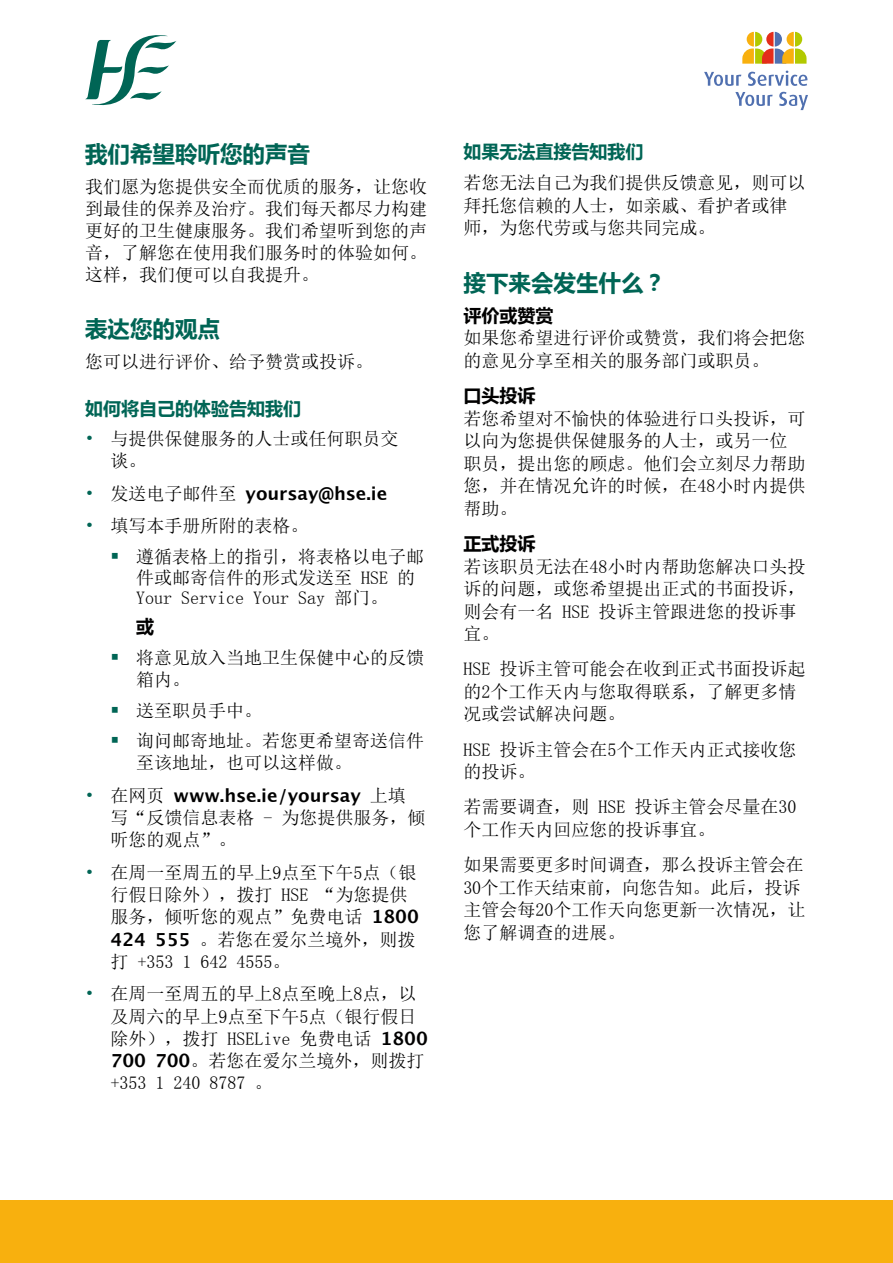
<style>
.page{position:relative;width:893px;height:1263px;background:#fff}
.page>*{position:absolute;margin:0;border:0;box-sizing:border-box;transform-origin:0 0}
.Head_1_-_web{font:700 22.5px "Sim Sun";color:#006555}
.Body_-_web{font:18px/22.5px "Sim Sun";color:#010000}
.Body_-_web-2{font:700 18px "Sim Sun";color:#010000}
.Head_2_-_web{font:700 18px "Sim Sun";color:#006555}
.Head_3_-_web{font:700 18px "Sim Sun";color:#010000}
.s1{color:#006555}
.s2{font-weight:400;color:#006555}
.s3{font-weight:400}
.s4{font-weight:700}
</style>
<div class="page">
<svg style="left:85px;top:35px;width:91px;height:71px"></svg>
<svg style="left:704px;top:72px;width:37px;height:14px"></svg>
<svg style="left:748px;top:71px;width:60px;height:15px"></svg>
<svg style="left:735px;top:92px;width:38px;height:14px"></svg>
<svg style="left:779px;top:92px;width:29px;height:18px"></svg>
<svg style="left:742px;top:32px;width:64px;height:32px"></svg>
<div style="left:0;top:1200px;width:893px;height:63px;background:#f8b00e"></div>
<h1 class="Head_1_-_web" style="left:85px;top:141px;width:226px">我们希望聆听您的声音</h1>
<p class="Body_-_web" style="left:85px;top:175px;width:343px;line-height:22px;text-align:justify">我们愿为您提供安全而优质的服务，让您收到最佳的保养及治疗。我们每天都尽力构建更好的卫生健康服务。我们希望听到您的声音，了解您在使用我们服务时的体验如何。这样，我们便可以自我提升。</p>
<h1 class="Head_1_-_web" style="left:85px;top:316px;width:136px">表达您的观点</h1>
<p class="Body_-_web" style="left:85px;top:350px;width:289px">您可以进行评价、给予赞赏或投诉。</p>
<h2 class="Head_2_-_web" style="left:85px;top:398px;width:217px">如何将自己的体验告知我们</h2>
<p class="Body_-_web" style="left:111px;top:428px;width:289px;text-indent:-26px"><span class="s1">•</span> 与提供保健服务的人士或任何职员交谈。</p>
<p class="Body_-_web-2" style="left:85px;top:483px;width:304px"><span class="s2">•</span> <span class="s3">发送电子邮件至</span> yoursay@hse.ie</p>
<p class="Body_-_web" style="left:85px;top:515px;width:225px"><span class="s1">•</span> 填写本手册所附的表格。</p>
<p class="Body_-_web" style="left:136px;top:546px;width:290px;line-height:20.7px;text-indent:-26px"><span class="s1">▪</span> 遵循表格上的指引，将表格以电子邮件或邮寄信件的形式发送至 HSE 的<br>Your Service Your Say 部门。</p>
<p class="Body_-_web-2" style="left:136px;top:616px;width:19px">或</p>
<p class="Body_-_web" style="left:136px;top:646px;width:290px;text-indent:-26px"><span class="s1">▪</span> 将意见放入当地卫生保健中心的反馈箱内。</p>
<p class="Body_-_web" style="left:111px;top:699px;width:153px"><span class="s1">▪</span> 送至职员手中。</p>
<p class="Body_-_web" style="left:136px;top:730px;width:290px;text-indent:-26px"><span class="s1">▪</span> 询问邮寄地址。若您更希望寄送信件至该地址，也可以这样做。</p>
<p class="Body_-_web" style="left:111px;top:785px;width:317px;line-height:22px;text-indent:-26px"><span class="s1">•</span> 在网页 <span class="s4">www.hse.ie/yoursay</span> 上填写“反馈信息表格 - 为您提供服务，倾听您的观点”。</p>
<p class="Body_-_web" style="left:111px;top:862px;width:310px;line-height:22px;text-indent:-26px"><span class="s1">•</span> 在周一至周五的早上9点至下午5点（银行假日除外），拨打 HSE “为您提供服务，倾听您的观点”免费电话 <span class="s4">1800<br>424 555</span> 。若您在爱尔兰境外，则拨打 +353 1 642 4555。</p>
<p class="Body_-_web" style="left:111px;top:983px;width:319px;line-height:22px;text-indent:-26px"><span class="s1">•</span> 在周一至周五的早上8点至晚上8点，以及周六的早上9点至下午5点（银行假日除外），拨打 HSELive 免费电话 <span class="s4">1800<br>700 700</span>。若您在爱尔兰境外，则拨打+353 1 240 8787 。</p>
<h2 class="Head_2_-_web" style="left:463px;top:141px;width:181px">如果无法直接告知我们</h2>
<p class="Body_-_web" style="left:463px;top:172px;width:343px">若您无法自己为我们提供反馈意见，则可以拜托您信赖的人士，如亲戚、看护者或律师，为您代劳或与您共同完成。</p>
<h1 class="Head_1_-_web" style="left:463px;top:270px;width:204px">接下来会发生什么？</h1>
<h3 class="Head_3_-_web" style="left:463px;top:305px;width:91px">评价或赞赏</h3>
<p class="Body_-_web" style="left:463px;top:327px;width:344px">如果您希望进行评价或赞赏，我们将会把您的意见分享至相关的服务部门或职员。</p>
<h3 class="Head_3_-_web" style="left:463px;top:385px;width:73px">口头投诉</h3>
<p class="Body_-_web" style="left:463px;top:407px;width:344px">若您希望对不愉快的体验进行口头投诉，可以向为您提供保健服务的人士，或另一位职员，提出您的顾虑。他们会立刻尽力帮助您，并在情况允许的时候，在48小时内提供帮助。</p>
<h3 class="Head_3_-_web" style="left:463px;top:533px;width:73px">正式投诉</h3>
<p class="Body_-_web" style="left:463px;top:555px;width:344px">若该职员无法在48小时内帮助您解决口头投诉的问题，或您希望提出正式的书面投诉，则会有一名 HSE 投诉主管跟进您的投诉事宜。</p>
<p class="Body_-_web" style="left:463px;top:658px;width:344px">HSE 投诉主管可能会在收到正式书面投诉起的2个工作天内与您取得联系，了解更多情况或尝试解决问题。</p>
<p class="Body_-_web" style="left:463px;top:738px;width:335px">HSE 投诉主管会在5个工作天内正式接收您的投诉。</p>
<p class="Body_-_web" style="left:463px;top:796px;width:335px">若需要调查，则 HSE 投诉主管会尽量在30个工作天内回应您的投诉事宜。</p>
<p class="Body_-_web" style="left:463px;top:853px;width:344px">如果需要更多时间调查，那么投诉主管会在<br>30个工作天结束前，向您告知。此后，投诉主管会每20个工作天向您更新一次情况，让您了解调查的进展。</p>
</div>
